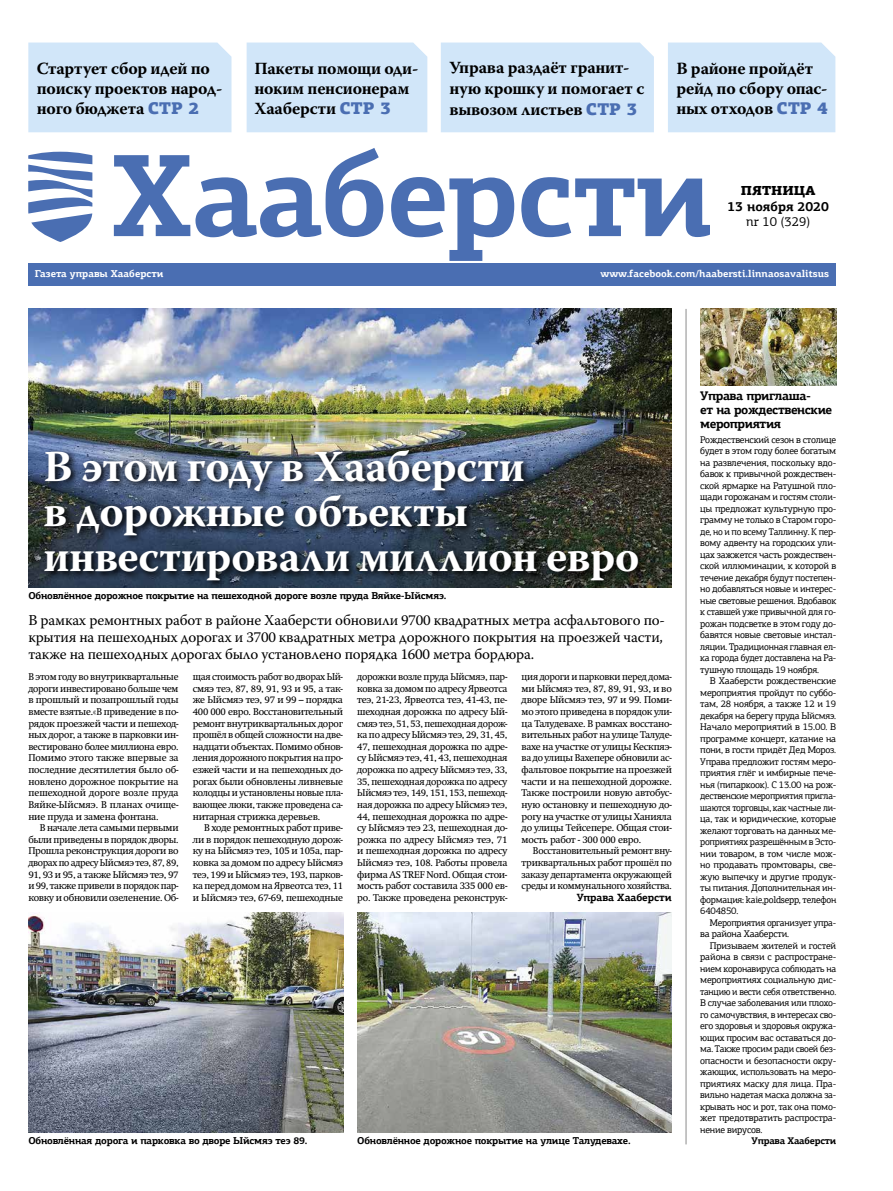
<style>
.page{position:relative;width:893px;height:1191px;background:#fff}
.page>*{position:absolute;margin:0;border:0;box-sizing:border-box;transform-origin:0 0}
.t1{font:700 117.6px "PF Agora Slab Pro";letter-spacing:-.015em;color:#4a6eb2}
.t2{font:700 44.1px/45.1px "Warnock Pro";letter-spacing:-.015em;color:#fff}
.t3{font:700 17px/20px "Warnock Pro";letter-spacing:-.015em;color:#000}
.t4{font:15px/17px "Warnock Pro";letter-spacing:-.015em;color:#000}
.t5{font:700 13.1px "PF Agora Slab Pro";color:#000}
.t6{font:13.1px "PF Agora Slab Pro";color:#000}
.t7{font:900 13.1px "PF Agora Slab Pro";color:#000}
.t8{font:700 12.5px/14px "PF Agora Slab Pro";letter-spacing:-.03em;color:#000}
.t9{font:700 10.5px "PF Agora Slab Pro";letter-spacing:-.005em;color:#000}
.t10{font:700 10px "PF Agora Slab Pro";letter-spacing:-.02em;color:#000}
.t11{font:700 10px "PF Agora Slab Pro";color:#fff}
.t12{font:9.8px/11.6px "Swift PM";letter-spacing:-.025em;color:#000;text-align:justify}
.t13{font:9.8px/11.6px "Swift PM";letter-spacing:-.025em;color:#000;text-align:justify;scale:.96 1}
.t14{font:9.6px/11.5px "PF Agora Slab Pro";letter-spacing:-.025em;color:#000;text-align:justify}
.t15{font:700 9.6px "PF Agora Slab Pro";letter-spacing:-.025em;color:#000}
.s1{font-family:"PF Agora Slab Pro";font-weight:900;color:#4a6eb2}
</style>
<div class="page">
<svg style="left:28px;top:152px;width:64px;height:90px"></svg>
<div style="left:28px;top:263px;width:808px;height:23px;background:#4a6eb2"></div>
<div style="left:28px;top:43px;width:203px;height:89px;background:#d1e6f9"></div>
<div style="left:247px;top:43px;width:180px;height:89px;background:#d1e6f9"></div>
<div style="left:441px;top:43px;width:213px;height:89px;background:#d1e6f9"></div>
<div style="left:668px;top:43px;width:167px;height:89px;background:#d1e6f9"></div>
<hr style="left:685px;top:309px;width:2px;height:835px;background:#9f9f9f">
<img style="left:700px;top:309px;width:136px;height:77px">
<img style="left:28px;top:309px;width:644px;height:278px">
<img style="left:28px;top:912px;width:315px;height:220px">
<img style="left:357px;top:912px;width:315px;height:220px">
<svg style="left:42px;top:446px;width:605px;height:142px"></svg>
<h3 class="t3" style="left:37px;top:58px;width:187px">Стартует сбор идей по поиску проектов народ&shy;ного бюджета <span class="s1">СТР 2</span></h3>
<h3 class="t3" style="left:254px;top:58px;width:165px">Пакеты помощи оди&shy;ноким пенсионерам<br>Хааберсти <span class="s1">СТР 3</span></h3>
<h3 class="t3" style="left:449px;top:56px;width:196px;line-height:21px">Управа раздаёт гранит&shy;ную крошку и помогает с вывозом листьев <span class="s1">СТР 3</span></h3>
<h3 class="t3" style="left:676px;top:58px;width:153px">В районе пройдёт рейд по сбору опас&shy;ных отходов <span class="s1">СТР 4</span></h3>
<h1 class="t1" style="left:111px;top:121px;width:604px">Хааберсти</h1>
<p class="t11" style="left:35px;top:268px;width:130px">Газета управы Хааберсти</p>
<p class="t11" style="left:600px;top:268px;width:230px">www.facebook.com/haabersti.linnaosavalitsus</p>
<h3 class="t7" style="left:741px;top:182px;width:76px">ПЯТНИЦА</h3>
<h3 class="t5" style="left:727px;top:198px;width:103px">13 ноября 2020</h3>
<h3 class="t6" style="left:746px;top:213px;width:65px">nr 10 (329)</h3>
<h2 class="t2" style="left:44px;top:443px;width:597px">В этом году в Хааберсти<br>в дорожные объекты инвестировали миллион евро</h2>
<p class="t4" style="left:28px;top:611px;width:638px">В рамках ремонтных работ в районе Хааберсти обновили 9700 квадратных метра асфальтового по&shy;крытия на пешеходных дорогах и 3700 квадратных метра дорожного покрытия на проезжей части, также на пешеходных дорогах было установлено порядка 1600 метра бордюра.</p>
<p class="t10" style="left:28px;top:589px;width:420px">Обновлённое дорожное покрытие на пешеходной дороге возле пруда Вяйке-Ыйсмяэ.</p>
<p class="t12" style="left:28px;top:671px;width:152px">В этом году во внутриквартальные дороги инвестировано больше чем в прошлый и позапрошлый годы вместе взятые.«В приведение в по&shy;рядок проезжей части и пешеход&shy;ных дорог, а также в парковки ин&shy;вестировано более миллиона евро.<br>Помимо этого также впервые за последние десятилетия было об&shy;новлено дорожное покрытие на пешеходной дороге возле пруда Вяйке-Ыйсмяэ. В планах очище&shy;ние пруда и замена фонтана.</p>
<p class="t12" style="left:28px;top:822px;width:152px;text-indent:11px">В начале лета самыми первыми были приведены в порядок дворы.<br>Прошла реконструкция дороги во дворах по адресу Ыйсмяэ теэ, 87, 89, 91, 93 и 95, а также Ыйсмяэ теэ, 97 и 99, также привели в порядок пар&shy;ковку и обновили озеленение. Об-</p>
<p class="t12" style="left:193px;top:671px;width:152px">щая стоимость работ во дворах Ый&shy;смяэ теэ, 87, 89, 91, 93 и 95, а так&shy;же Ыйсмяэ теэ, 97 и 99 – порядка 400 000 евро. Восстановительный ремонт внутриквартальных дорог прошёл в общей сложности на две&shy;надцати объектах. Помимо обнов&shy;ления дорожного покрытия на про&shy;езжей части и на пешеходных до&shy;рогах были обновлены ливневые колодцы и установлены новые пла&shy;вающее люки, также проведена са&shy;нитарная стрижка деревьев.</p>
<p class="t12" style="left:193px;top:822px;width:152px;text-indent:11px">В ходе ремонтных работ приве&shy;ли в порядок пешеходную дорож&shy;ку на Ыйсмяэ теэ, 105 и 105a, пар&shy;ковка за домом по адресу Ыйсмяэ теэ, 199 и Ыйсмяэ теэ, 193, парков&shy;ка перед домом на Ярвеотса теэ, 11 и Ыйсмяэ теэ, 67-69, пешеходные</p>
<p class="t12" style="left:357px;top:671px;width:152px">дорожки возле пруда Ыйсмяэ, пар&shy;ковка за домом по адресу Ярвеотса теэ, 21-23, Ярвеотса теэ, 41-43, пе&shy;шеходная дорожка по адресу Ый&shy;смяэ теэ, 51, 53, пешеходная дорож&shy;ка по адресу Ыйсмяэ теэ, 29, 31, 45, 47, пешеходная дорожка по адре&shy;су Ыйсмяэ теэ, 41, 43, пешеходная дорожка по адресу Ыйсмяэ теэ, 33, 35, пешеходная дорожка по адресу Ыйсмяэ теэ, 149, 151, 153, пешеход&shy;ная дорожка по адресу Ыйсмяэ теэ, 44, пешеходная дорожка по адре&shy;су Ыйсмяэ теэ 23, пешеходная до&shy;рожка по адресу Ыйсмяэ теэ, 71 и пешеходная дорожка по адресу Ыйсмяэ теэ, 108. Работы провела фирма AS TREF Nord. Общая стои&shy;мость работ составила 335 000 ев&shy;ро. Также проведена реконструк-</p>
<p class="t13" style="left:522px;top:671px;width:158px">ция дороги и парковки перед дома&shy;ми Ыйсмяэ теэ, 87, 89, 91, 93, и во дворе Ыйсмяэ теэ, 97 и 99. Поми&shy;мо этого приведена в порядок ули&shy;ца Талудевахе. В рамках восстано&shy;вительных работ на улице Талуде&shy;вахе на участке от улицы Кескпяэ&shy;ва до улицы Вахепере обновили ас&shy;фальтовое покрытие на проезжей части и на пешеходной дорожке.<br>Также построили новую автобус&shy;ную остановку и пешеходную до&shy;рогу на участке от улицы Ханияла до улицы Тейсепере. Общая стои&shy;мость работ - 300 000 евро.</p>
<p class="t13" style="left:522px;top:845px;width:158px;text-indent:11px">Восстановительный ремонт вну&shy;триквартальных работ прошёл по заказу департамента окружающей среды и коммунального хозяйства.</p>
<p class="t9" style="left:577px;top:890px;width:97px">Управа Хааберсти</p>
<p class="t10" style="left:28px;top:1134px;width:281px">Обновлённая дорога и парковка во дворе Ыйсмяэ теэ 89.</p>
<p class="t10" style="left:357px;top:1134px;width:275px">Обновлённое дорожное покрытие на улице Талудевахе.</p>
<p class="t8" style="left:700px;top:389px;width:133px">Управа приглаша-<br>ет на рождественские мероприятия</p>
<p class="t14" style="left:700px;top:433px;width:138px">Рождественский сезон в столице будет в этом году более богатым на развлечения, поскольку вдо&shy;бавок к привычной рождествен&shy;ской ярмарке на Ратушной пло&shy;щади горожанам и гостям столи&shy;цы предложат культурную про&shy;грамму не только в Старом горо&shy;де, но и по всему Таллинну. К пер&shy;вому адвенту на городских ули&shy;цах зажжется часть рождествен&shy;ской иллюминации, к которой в течение декабря будут постепен&shy;но добавляться новые и интерес&shy;ные световые решения. Вдобавок к ставшей уже привычной для го&shy;рожан подсветке в этом году до&shy;бавятся новые световые инстал&shy;ляции. Традиционная главная ел&shy;ка города будет доставлена на Ра&shy;тушную площадь 19 ноября.</p>
<p class="t14" style="left:700px;top:675px;width:138px;text-indent:10px">В Хааберсти рождественские мероприятия пройдут по суббо&shy;там, 28 ноября, а также 12 и 19 декабря на берегу пруда Ыйсмяэ.<br>Начало мероприятий в 15.00. В программе концерт, катание на пони, в гости придёт Дед Мороз.<br>Управа предложит гостям меро&shy;приятия глёг и имбирные пече&shy;нья (пипаркоок). С 13.00 на рож&shy;дественские мероприятия пригла&shy;шаются торговцы, как частные ли&shy;ца, так и юридические, которые желают торговать на данных ме&shy;роприятиях разрешённым в Эсто&shy;нии товаром, в том числе мож&shy;но продавать промтовары, све&shy;жую выпечку и другие продук&shy;ты питания. Дополнительная ин&shy;формация: kaie,poldsepp, телефон 6404850.</p>
<p class="t14" style="left:700px;top:916px;width:138px;text-indent:10px">Мероприятия организует упра&shy;ва района Хааберсти.</p>
<p class="t14" style="left:700px;top:939px;width:138px;text-indent:10px">Призываем жителей и гостей района в связи с распростране&shy;нием коронавируса соблюдать на мероприятиях социальную дис&shy;танцию и вести себя ответственно.<br>В случае заболевания или плохо&shy;го самочувствия, в интересах сво&shy;его здоровья и здоровья окружа&shy;ющих просим вас оставаться до&shy;ма. Также просим ради своей без&shy;опасности и безопасности окру&shy;жающих, использовать на меро&shy;приятиях маску для лица. Пра&shy;вильно надетая маска должна за&shy;крывать нос и рот, так она помо&shy;жет предотвратить распростра&shy;нение вирусов.</p>
<p class="t15" style="left:752px;top:1135px;width:86px">Управа Хааберсти</p>
</div>
